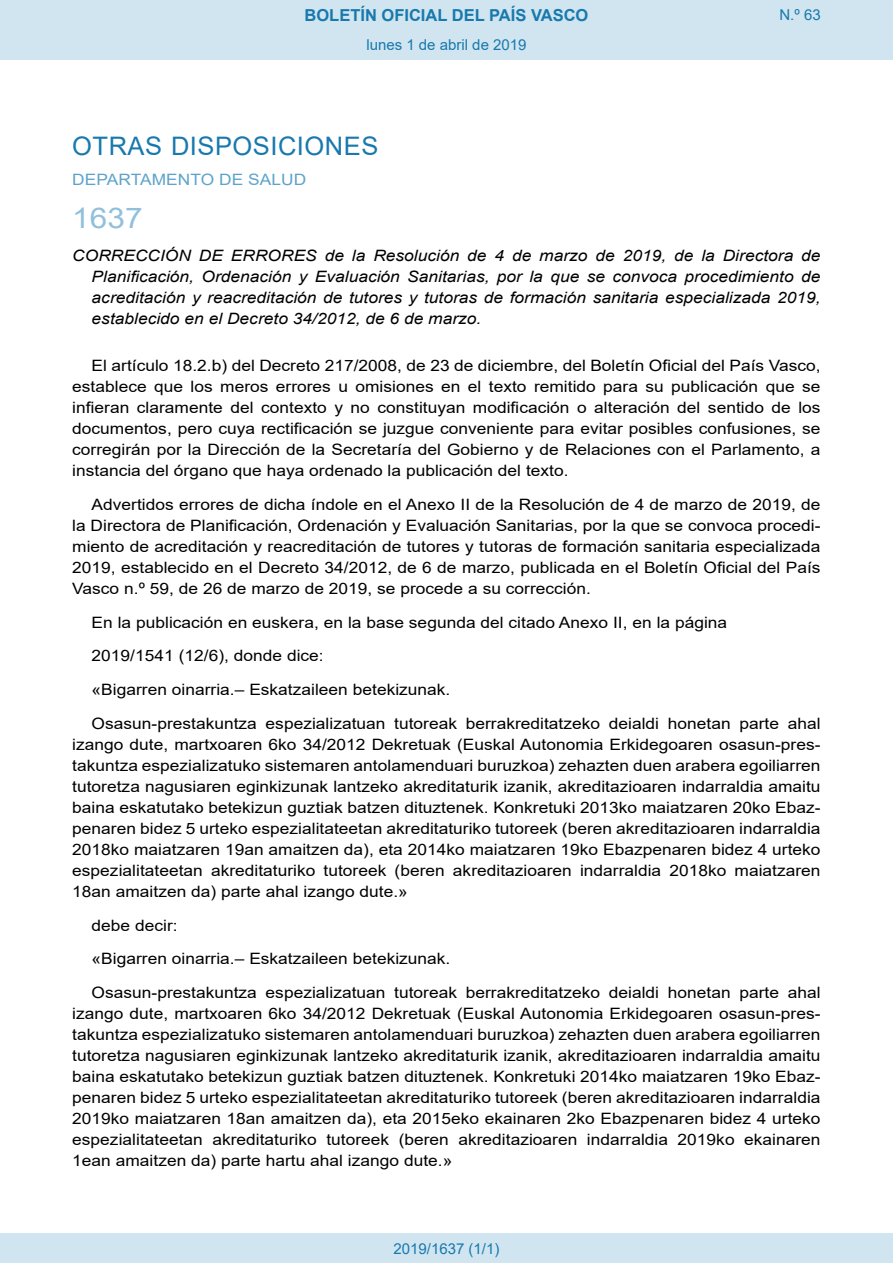
<style>
.page{position:relative;width:893px;height:1263px;background:#fff}
.page>*{position:absolute;margin:0;border:0;box-sizing:border-box;transform-origin:0 0}
.BOPVOrden{font:28.5px "Arial";color:#90c0db;scale:1.11 1}
.BOPVSeccion{font:25.5px "Arial";letter-spacing:.02em;color:#1879ad}
.t1{font:700 16.5px "Arial";color:#1879ad}
.BOPVDetalle{font:15.6px/21px "Arial";color:#000;text-align:justify;scale:1.11 1}
.BOPVTitulo{font:italic 15.6px/21px "Arial";color:#000;text-align:justify;scale:1.11 1}
.BOPVOrganismo{font:15.6px "Arial";letter-spacing:.005em;color:#5ea4ca;scale:1.11 1}
.Paginacion_Centro{font:15px "Arial";color:#1879ad}
</style>
<div class="page">
<div style="left:0;top:0;width:893px;height:60px;background:#d0e5f0"></div>
<div style="left:0;top:1233px;width:893px;height:30px;background:#d0e5f0"></div>
<p class="t1" style="left:305px;top:3px;width:285px">BOLETÍN OFICIAL DEL PAÍS VASCO</p>
<p class="Paginacion_Centro" style="left:366px;top:35px;width:162px">lunes 1 de abril de 2019</p>
<p class="Paginacion_Centro" style="left:779px;top:5px;width:43px">N.º 63</p>
<p class="BOPVSeccion" style="left:72px;top:128px;width:308px">OTRAS DISPOSICIONES</p>
<p class="BOPVOrganismo" style="left:72px;top:169px;width:212px">DEPARTAMENTO DE SALUD</p>
<p class="BOPVOrden" style="left:72px;top:198px;width:65px">1637</p>
<p class="BOPVTitulo" style="left:92px;top:246px;width:658px;text-indent:-19px">CORRECCIÓN DE ERRORES de la Resolución de 4 de marzo de 2019, de la Directora de Planificación, Ordenación y Evaluación Sanitarias, por la que se convoca procedimiento de acreditación y reacreditación de tutores y tutoras de formación sanitaria especializada 2019, establecido en el Decreto 34/2012, de 6 de marzo.</p>
<p class="BOPVDetalle" style="left:72px;top:355px;width:676px;text-indent:19px">El artículo 18.2.b) del Decreto 217/2008, de 23 de diciembre, del Boletín Oficial del País Vasco, establece que los meros errores u omisiones en el texto remitido para su publicación que se infieran claramente del contexto y no constituyan modificación o alteración del sentido de los documentos, pero cuya rectificación se juzgue conveniente para evitar posibles confusiones, se corregirán por la Dirección de la Secretaría del Gobierno y de Relaciones con el Parlamento, a instancia del órgano que haya ordenado la publicación del texto.</p>
<p class="BOPVDetalle" style="left:72px;top:494px;width:676px;text-indent:19px">Advertidos errores de dicha índole en el Anexo II de la Resolución de 4 de marzo de 2019, de la Directora de Planificación, Ordenación y Evaluación Sanitarias, por la que se convoca procedi&shy;miento de acreditación y reacreditación de tutores y tutoras de formación sanitaria especializada 2019, establecido en el Decreto 34/2012, de 6 de marzo, publicada en el Boletín Oficial del País Vasco n.º 59, de 26 de marzo de 2019, se procede a su corrección.</p>
<p class="BOPVDetalle" style="left:92px;top:611px;width:574px">En la publicación en euskera, en la base segunda del citado Anexo II, en la página</p>
<p class="BOPVDetalle" style="left:92px;top:645px;width:211px">2019/1541 (12/6), donde dice:</p>
<p class="BOPVDetalle" style="left:92px;top:679px;width:325px">«Bigarren oinarria.– Eskatzaileen betekizunak.</p>
<p class="BOPVDetalle" style="left:72px;top:713px;width:676px;text-indent:19px">Osasun-prestakuntza espezializatuan tutoreak berrakreditatzeko deialdi honetan parte ahal izango dute, martxoaren 6ko 34/2012 Dekretuak (Euskal Autonomia Erkidegoaren osasun-pres&shy;takuntza espezializatuko sistemaren antolamenduari buruzkoa) zehazten duen arabera egoiliarren tutoretza nagusiaren eginkizunak lantzeko akreditaturik izanik, akreditazioaren indarraldia amaitu baina eskatutako betekizun guztiak batzen dituztenek. Konkretuki 2013ko maiatzaren 20ko Ebaz&shy;penaren bidez 5 urteko espezialitateetan akreditaturiko tutoreek (beren akreditazioaren indarraldia 2018ko maiatzaren 19an amaitzen da), eta 2014ko maiatzaren 19ko Ebazpenaren bidez 4 urteko espezialitateetan akreditaturiko tutoreek (beren akreditazioaren indarraldia 2018ko maiatzaren 18an amaitzen da) parte ahal izango dute.»</p>
<p class="BOPVDetalle" style="left:92px;top:914px;width:79px">debe decir:</p>
<p class="BOPVDetalle" style="left:92px;top:948px;width:325px">«Bigarren oinarria.– Eskatzaileen betekizunak.</p>
<p class="BOPVDetalle" style="left:72px;top:982px;width:676px;text-indent:19px">Osasun-prestakuntza espezializatuan tutoreak berrakreditatzeko deialdi honetan parte ahal izango dute, martxoaren 6ko 34/2012 Dekretuak (Euskal Autonomia Erkidegoaren osasun-pres&shy;takuntza espezializatuko sistemaren antolamenduari buruzkoa) zehazten duen arabera egoiliarren tutoretza nagusiaren eginkizunak lantzeko akreditaturik izanik, akreditazioaren indarraldia amaitu baina eskatutako betekizun guztiak batzen dituztenek. Konkretuki 2014ko maiatzaren 19ko Ebaz&shy;penaren bidez 5 urteko espezialitateetan akreditaturiko tutoreek (beren akreditazioaren indarraldia 2019ko maiatzaren 18an amaitzen da), eta 2015eko ekainaren 2ko Ebazpenaren bidez 4 urteko espezialitateetan akreditaturiko tutoreek (beren akreditazioaren indarraldia 2019ko ekainaren 1ean amaitzen da) parte hartu ahal izango dute.»</p>
<p class="Paginacion_Centro" style="left:393px;top:1238px;width:107px">2019/1637 (1/1)</p>
</div>
